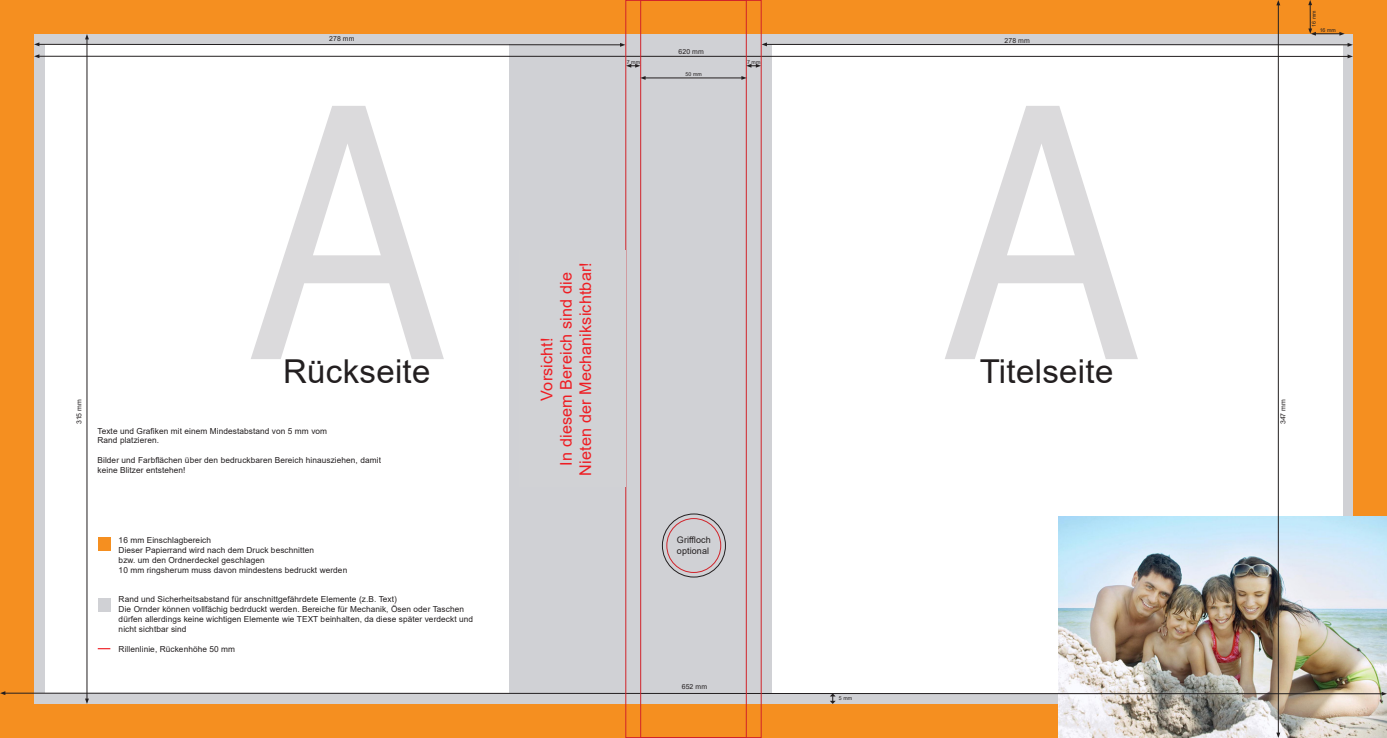
<style>
.page{position:relative;width:1387px;height:738px;background:#fff}
.page>*{position:absolute;margin:0;border:0;box-sizing:border-box;transform-origin:0 0}
.t1{font:32.92px "Arial";letter-spacing:.01em;color:#231f20}
.t2{font:16.12px/19.4px "Arial";letter-spacing:.01em;color:#ee1d23;text-align:center}
.t3{font:9px/10.8px "Arial";letter-spacing:.01em;color:#231f20}
.t4{font:8.25px/9.9px "Arial";letter-spacing:.01em;color:#231f20}
.t5{font:6.9px "Arial";letter-spacing:.01em;color:#231f20}
.t6{font:5.25px "Arial";letter-spacing:.01em;color:#231f20}
</style>
<div class="page">
<div style="left:0;top:0;width:1386px;height:738px;background:#f58f20"></div>
<div style="left:34px;top:34px;width:1318px;height:670px;background:#d0d1d5"></div>
<div style="left:45px;top:45px;width:463px;height:648px;background:#fff"></div>
<div style="left:772px;top:45px;width:569px;height:648px;background:#fff"></div>
<img style="left:1058px;top:517px;width:328px;height:221px">
<hr style="left:1277px;top:4px;width:1px;height:730px;background:#231f20">
<svg style="left:1276px;top:732px;width:4px;height:6px"></svg>
<svg style="left:1276px;top:0;width:4px;height:5px"></svg>
<hr style="left:87px;top:38px;width:1px;height:662px;background:#231f20">
<svg style="left:251px;top:106px;width:193px;height:253px"></svg>
<svg style="left:945px;top:106px;width:192px;height:253px"></svg>
<svg style="left:34px;top:34px;width:591px;height:13px"></svg>
<svg style="left:761px;top:42px;width:591px;height:5px"></svg>
<svg style="left:1308px;top:0;width:36px;height:36px"></svg>
<svg style="left:98px;top:648px;width:12px;height:1px"></svg>
<hr style="left:38px;top:56px;width:1310px;height:1px;background:#231f20">
<svg style="left:34px;top:54px;width:5px;height:4px"></svg>
<svg style="left:1347px;top:54px;width:5px;height:4px"></svg>
<svg style="left:0;top:691px;width:1386px;height:13px"></svg>
<div style="left:625px;top:0;width:136px;height:738px;border:1px solid #d1232a"></div>
<div style="left:640px;top:0;width:106px;height:738px;border:1px solid #d1232a"></div>
<svg style="left:626px;top:64px;width:14px;height:4px"></svg>
<svg style="left:746px;top:64px;width:15px;height:4px"></svg>
<div style="left:98px;top:538px;width:12px;height:13px;background:#f58f20"></div>
<div style="left:98px;top:598px;width:12px;height:13px;background:#d0d1d5"></div>
<hr style="left:644px;top:78px;width:98px;height:1px;background:#231f20">
<svg style="left:640px;top:76px;width:5px;height:4px"></svg>
<svg style="left:741px;top:76px;width:5px;height:4px"></svg>
<svg style="left:662px;top:514px;width:63px;height:63px"></svg>
<div style="left:662px;top:513px;width:63px;height:64px;border:1px solid #231f20;border-radius:50%"></div>
<div style="left:666px;top:518px;width:54px;height:54px;background:#d0d1d5;border-radius:50%"></div>
<div style="left:666px;top:518px;width:55px;height:55px;border:1px solid #d1232a;border-radius:50%"></div>
<p class="t5" style="left:329px;top:34px;width:27px">278 mm</p>
<p class="t5" style="left:678px;top:47px;width:27px">620 mm</p>
<p class="t6" style="left:626px;top:58px;width:15px">7 mm</p>
<p class="t6" style="left:747px;top:58px;width:15px">7 mm</p>
<p class="t6" style="left:685px;top:70px;width:18px">50 mm</p>
<p class="t5" style="left:1004px;top:35px;width:27px">278 mm</p>
<p class="t5" style="left:74px;top:424px;width:27px;rotate:-90deg">315 mm</p>
<p class="t2" style="left:537px;top:476px;width:215px;rotate:-90deg">Vorsicht!<br>In diesem Bereich sind die<br>Nieten der Mechaniksichtbar!</p>
<p class="t1" style="left:283px;top:349px;width:149px">Rückseite</p>
<p class="t1" style="left:979px;top:349px;width:135px">Titelseite</p>
<p class="t4" style="left:97px;top:425px;width:231px">Texte und Grafiken mit einem Mindestabstand von 5 mm vom</p>
<p class="t4" style="left:97px;top:435px;width:63px">Rand platzieren.</p>
<p class="t4" style="left:97px;top:455px;width:285px">Bilder und Farbflächen über den bedruckbaren Bereich hinausziehen, damit keine Blitzer entstehen!</p>
<p class="t4" style="left:119px;top:535px;width:94px">16 mm Einschlagbereich</p>
<p class="t4" style="left:119px;top:545px;width:197px">Dieser Papierrand wird nach dem Druck beschnitten</p>
<p class="t4" style="left:119px;top:555px;width:230px">bzw. um den Ordnerdeckel geschlagen<br>10 mm ringsherum muss davon mindestens bedruckt werden</p>
<p class="t4" style="left:119px;top:594px;width:356px">Rand und Sicherheitsabstand für anschnittgefährdete Elemente (z.B. Text)<br>Die Ornder können vollfächig bedrduckt werden. Bereiche für Mechanik, Ösen oder Taschen dürfen allerdings keine wichtigen Elemente wie TEXT beinhalten, da diese später verdeckt und nicht sichtbar sind</p>
<p class="t4" style="left:119px;top:644px;width:118px">Rillenlinie, Rückenhöhe 50 mm</p>
<p class="t3" style="left:677px;top:534px;width:35px">Griffloch optional</p>
<p class="t5" style="left:681px;top:682px;width:27px">652 mm</p>
<p class="t6" style="left:838px;top:694px;width:15px">5 mm</p>
<p class="t6" style="left:1310px;top:27px;width:18px;rotate:-90deg">16 mm</p>
<p class="t6" style="left:1319px;top:26px;width:18px">16 mm</p>
<p class="t5" style="left:1278px;top:424px;width:27px;rotate:-90deg">347 mm</p>
</div>
